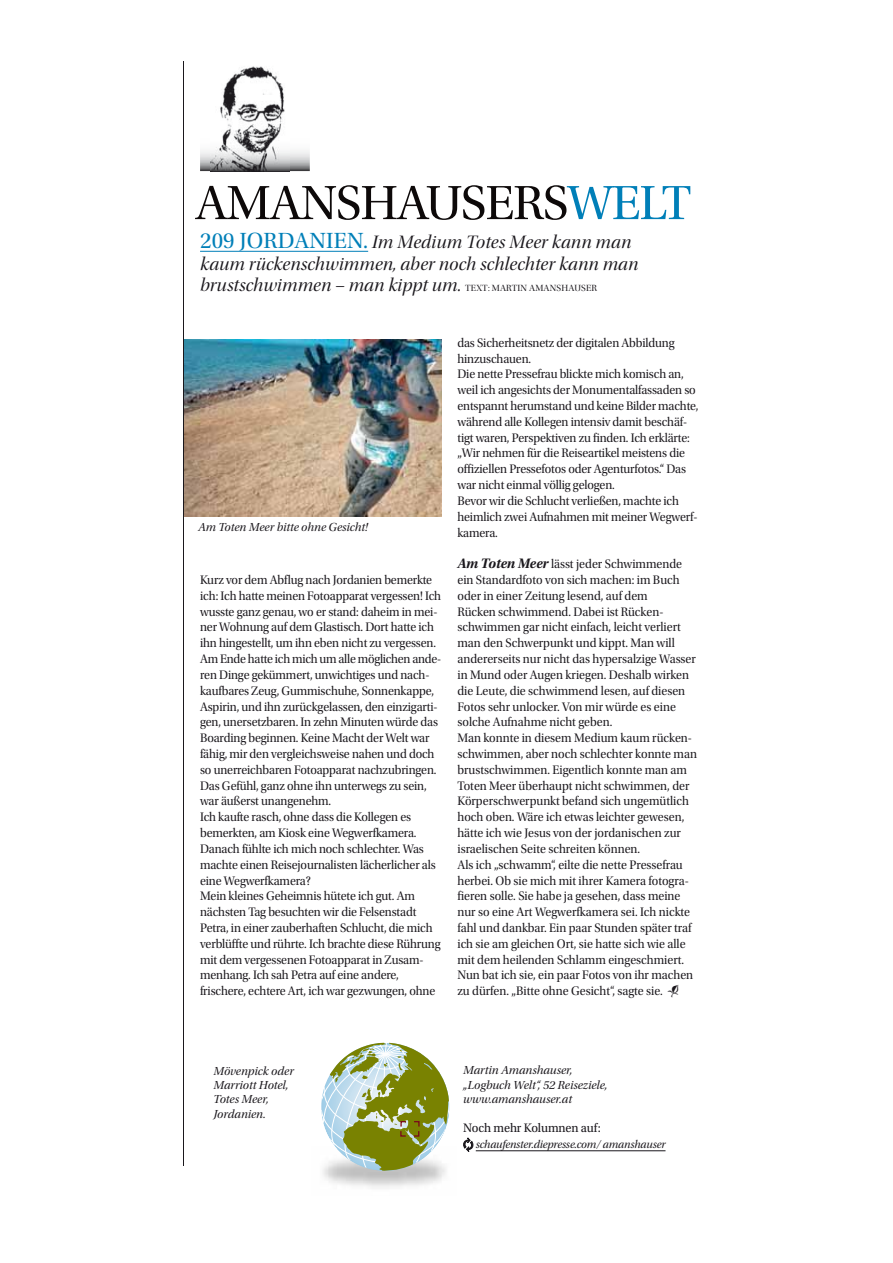
<style>
.page{position:relative;width:893px;height:1263px;background:#fff}
.page>*{position:absolute;margin:0;border:0;box-sizing:border-box;transform-origin:0 0}
.t1{font:50.4px "Utopia Std Subh";letter-spacing:-.02em;color:#0d0909}
.t2{font:18.75px/21.6px "Utopia Std Disp It";letter-spacing:.01em;color:#1a171c}
.t3{font:12.9px/15.8px "Utopia Std Subh";letter-spacing:-.01em;color:#1a171c;scale:.95 1}
.t4{font:12.9px "Utopia Std";letter-spacing:-.01em;color:#1a171c;scale:.95 1}
.t5{font:12.15px/14.4px "Utopia Std Subh It";color:#1a171c}
.t6{font:11.55px "Utopia Std Subh It";letter-spacing:-.01em;color:#1a171c}
.s1{color:#007fb8}
.s2{font-family:"Utopia Std Subh";font-size:22.95px;color:#007fb8}
.s3{font-family:"Utopia Std Disp";font-size:9.3px}
.s4{font-family:"Utopia Std Bold Subh It";font-size:14.4px}
</style>
<div class="page">
<img style="left:184px;top:339px;width:258px;height:177px">
<hr style="left:200px;top:251px;width:168px;height:1px;background:#007fb8">
<hr style="left:183px;top:61px;width:1px;height:1105px;background:#1a171c">
<svg style="left:200px;top:151px;width:110px;height:20px"></svg>
<img style="left:210px;top:66px;width:80px;height:105px">
<svg style="left:321px;top:1042px;width:128px;height:130px"></svg>
<hr style="left:476px;top:1151px;width:189px;height:1px;background:#1a171c">
<svg style="left:463px;top:1137px;width:11px;height:15px"></svg>
<h1 class="t1" style="left:195px;top:181px;width:498px">AMANSHAUSERS<span class="s1">WELT</span></h1>
<h2 class="t2" style="left:200px;top:231px;width:440px"><span class="s2">209 JORDANIEN.</span> Im Medium Totes Meer kann man kaum rückenschwimmen, aber noch schlechter kann man brustschwimmen – man kippt um. <span class="s3">TEXT: MARTIN AMANSHAUSER</span></h2>
<p class="t5" style="left:198px;top:520px;width:171px">Am Toten Meer bitte ohne Gesicht!</p>
<p class="t3" style="left:200px;top:573px;width:255px">Kurz vor dem Abflug nach Jordanien bemerkte ich: Ich hatte meinen Fotoapparat vergessen! Ich wusste ganz genau, wo er stand: daheim in mei&shy;ner Wohnung auf dem Glastisch. Dort hatte ich ihn hingestellt, um ihn eben nicht zu vergessen.<br>Am Ende hatte ich mich um alle möglichen ande&shy;ren Dinge gekümmert, unwichtiges und nach&shy;kaufbares Zeug, Gummischuhe, Sonnenkappe, Aspirin, und ihn zurückgelassen, den einzigarti&shy;gen, unersetzbaren. In zehn Minuten würde das Boarding beginnen. Keine Macht der Welt war fähig, mir den vergleichsweise nahen und doch so unerreichbaren Fotoapparat nachzubringen.<br>Das Gefühl, ganz ohne ihn unterwegs zu sein, war äußerst unangenehm.<br>Ich kaufte rasch, ohne dass die Kollegen es bemerkten, am Kiosk eine Wegwerfkamera.<br>Danach fühlte ich mich noch schlechter. Was machte einen Reisejournalisten lächerlicher als eine Wegwerfkamera?<br>Mein kleines Geheimnis hütete ich gut. Am nächsten Tag besuchten wir die Felsenstadt Petra, in einer zauberhaften Schlucht, die mich verblüffte und rührte. Ich brachte diese Rührung mit dem vergessenen Fotoapparat in Zusam&shy;menhang. Ich sah Petra auf eine andere, frischere, echtere Art, ich war gezwungen, ohne</p>
<p class="t3" style="left:457px;top:336px;width:255px">das Sicherheitsnetz der digitalen Abbildung hinzuschauen.<br>Die nette Pressefrau blickte mich komisch an, weil ich angesichts der Monumentalfassaden so entspannt herumstand und keine Bilder machte, während alle Kollegen intensiv damit beschäf&shy;tigt waren, Perspektiven zu finden. Ich erklärte: „Wir nehmen für die Reiseartikel meistens die offiziellen Pressefotos oder Agenturfotos.“ Das war nicht einmal völlig gelogen.<br>Bevor wir die Schlucht verließen, machte ich heimlich zwei Aufnahmen mit meiner Wegwerf&shy;kamera.</p>
<p class="t3" style="left:457px;top:557px;width:254px"><span class="s4">Am Toten Meer</span> lässt jeder Schwimmende ein Standardfoto von sich machen: im Buch oder in einer Zeitung lesend, auf dem<br>Rücken schwimmend. Dabei ist Rücken&shy;schwimmen gar nicht einfach, leicht verliert man den Schwerpunkt und kippt. Man will andererseits nur nicht das hypersalzige Wasser in Mund oder Augen kriegen. Deshalb wirken die Leute, die schwimmend lesen, auf diesen Fotos sehr unlocker. Von mir würde es eine solche Aufnahme nicht geben.<br>Man konnte in diesem Medium kaum rücken&shy;schwimmen, aber noch schlechter konnte man brustschwimmen. Eigentlich konnte man am Toten Meer überhaupt nicht schwimmen, der Körperschwerpunkt befand sich ungemütlich hoch oben. Wäre ich etwas leichter gewesen, hätte ich wie Jesus von der jordanischen zur israelischen Seite schreiten können.<br>Als ich „schwamm“, eilte die nette Pressefrau herbei. Ob sie mich mit ihrer Kamera fotogra&shy;fieren solle. Sie habe ja gesehen, dass meine nur so eine Art Wegwerfkamera sei. Ich nickte fahl und dankbar. Ein paar Stunden später traf ich sie am gleichen Ort, sie hatte sich wie alle mit dem heilenden Schlamm eingeschmiert.<br>Nun bat ich sie, ein paar Fotos von ihr machen zu dürfen. „Bitte ohne Gesicht“, sagte sie.</p>
<p class="t5" style="left:213px;top:1064px;width:82px">Mövenpick oder<br>Marriott Hotel,<br>Totes Meer,<br>Jordanien.</p>
<p class="t5" style="left:463px;top:1064px;width:146px">Martin Amanshauser, „Logbuch Welt“, 52 Reiseziele, www.amanshauser.at</p>
<p class="t4" style="left:463px;top:1120px;width:146px">Noch mehr Kolumnen auf:</p>
<p class="t6" style="left:476px;top:1139px;width:191px">schaufenster.diepresse.com/ amanshauser</p>
</div>
